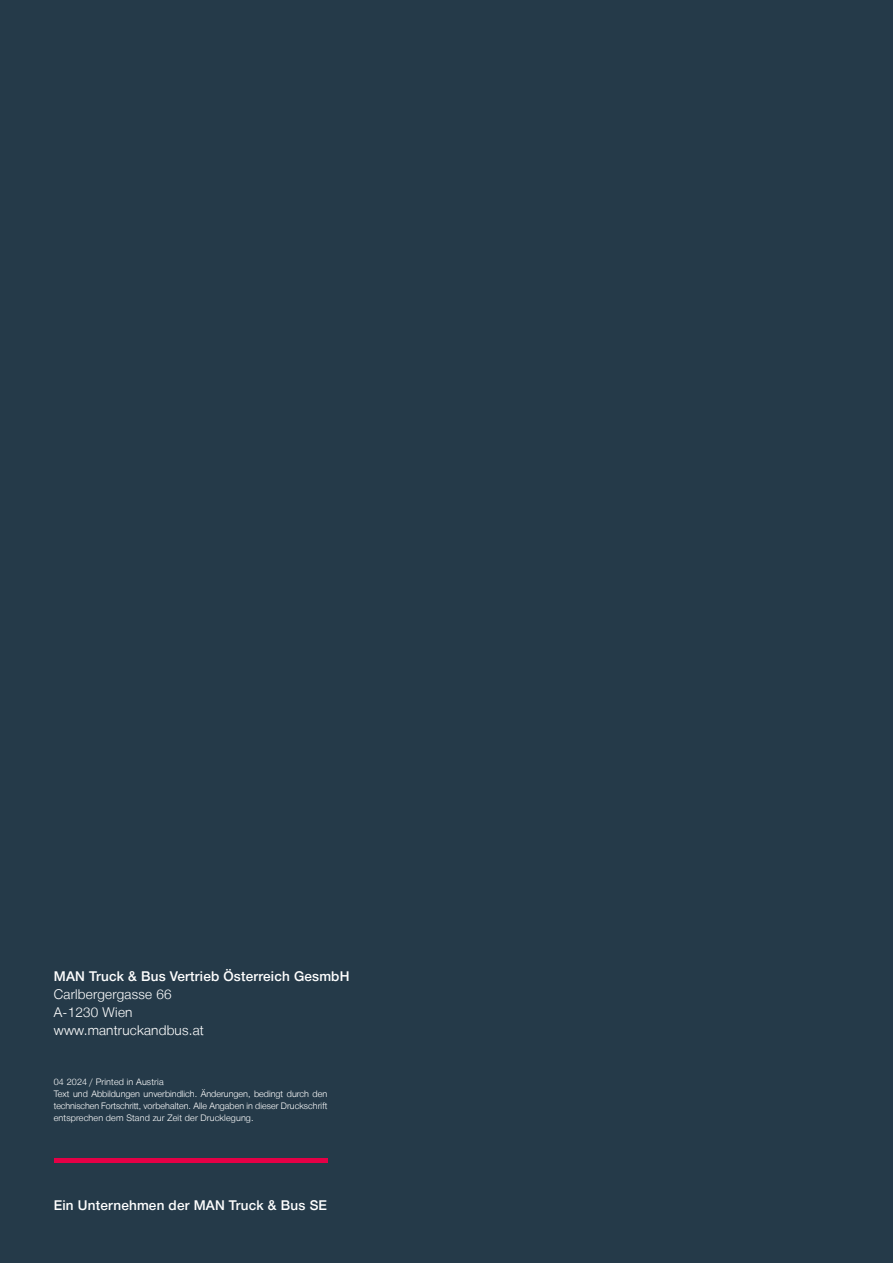
<style>
.page{position:relative;width:893px;height:1263px;background:#253a49}
.page>*{position:absolute;margin:0;border:0;box-sizing:border-box;transform-origin:0 0}
.t1{font:500 13.5px "Man Global";letter-spacing:.015em;color:#fff}
.t2{font:300 13.5px/18px "Man Global";letter-spacing:.015em;color:#fff}
.t3{font:300 9px/12px "Man Global";letter-spacing:.01em;color:#fff}
</style>
<div class="page">
<hr style="left:54px;top:1158px;width:274px;height:4px;background:#e50046">
<h1 class="t1" style="left:54px;top:969px;width:297px">MAN Truck &amp; Bus Vertrieb Österreich GesmbH</h1>
<h1 class="t2" style="left:54px;top:986px;width:152px">Carlbergergasse 66<br>A-1230 Wien www.mantruckandbus.at</h1>
<p class="t3" style="left:54px;top:1076px;width:275px">04 2024 / Printed in Austria<br>Text und Abbildungen unverbindlich. Änderungen, bedingt durch den technischen Fortschritt, vorbehalten. Alle Angaben in dieser Druckschrift entsprechen dem Stand zur Zeit der Drucklegung.</p>
<h1 class="t1" style="left:54px;top:1197px;width:275px">Ein Unternehmen der MAN Truck &amp; Bus SE</h1>
</div>
